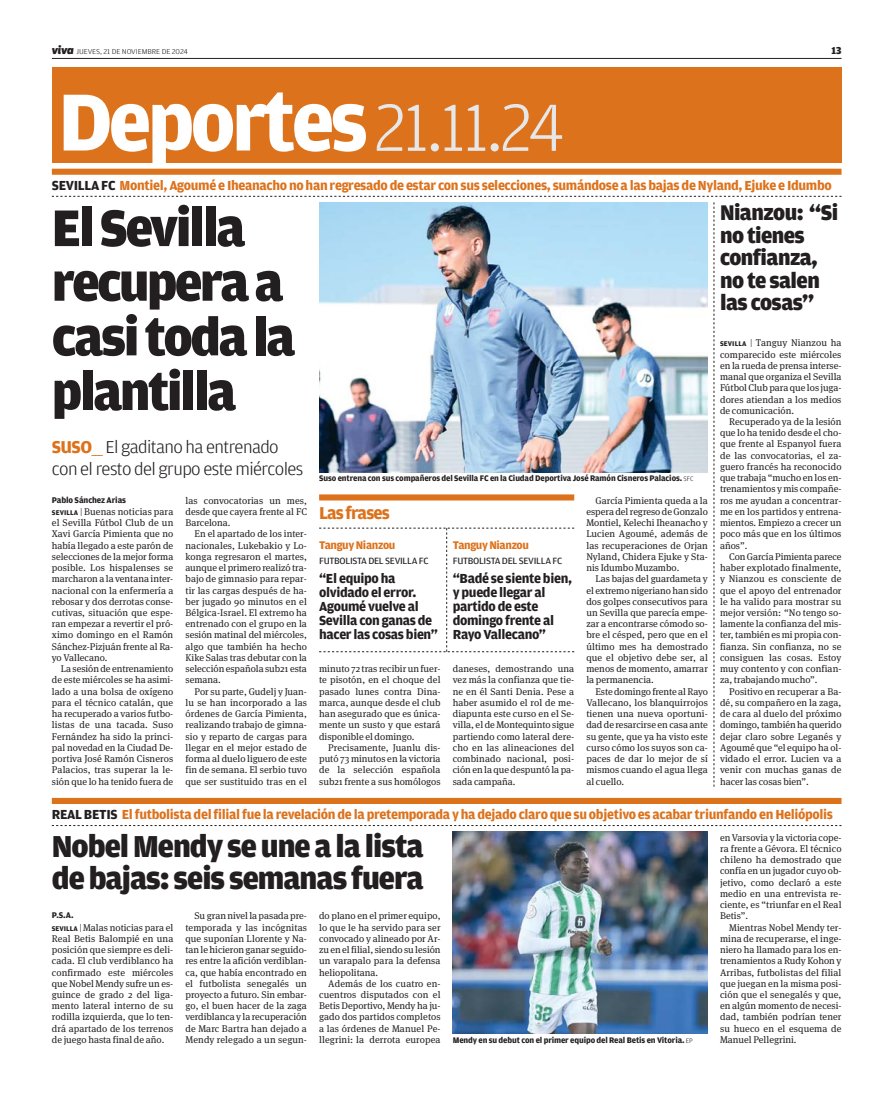
<style>
.page{position:relative;width:893px;height:1094px;background:#fff}
.page>*{position:absolute;margin:0;border:0;box-sizing:border-box;transform-origin:0 0}
.t1{font:700 85.65px "Amplitude";letter-spacing:-.05em;color:#fff}
.t2{font:900 54.6px/54.6px "Amplitude";letter-spacing:-.045em;color:#231f20}
.t3{font:900 32.1px/32.1px "Amplitude";letter-spacing:-.03em;color:#231f20}
.t4{font:900 22.5px/22.5px "Amplitude";letter-spacing:-.025em;color:#231f20}
.t5{font:300 18.15px "Amplitude";letter-spacing:-.035em;color:#231f20;scale:1.05 1}
.t6{font:700 18.15px "Amplitude";letter-spacing:-.05em;color:#dc721c}
.t7{font:700 13.95px "Amplitude";letter-spacing:-.025em;color:#dc721c}
.t8{font:700 13.95px/14px "Amplitude";letter-spacing:-.025em;color:#231f20}
.t9{font:700 11.85px "Amplitude";letter-spacing:-.03em;color:#dc721c}
.t10{font:900 10.65px "Amplitude";color:#231f20}
.t11{font:9.75px/11.2px "Meta Serif OT";letter-spacing:.005em;color:#231f20;text-align:justify}
.t12{font:9.6px "Amplitude";letter-spacing:-.03em;color:#231f20;scale:1.05 1}
.t13{font:700 8.85px "Amplitude";letter-spacing:-.01em;color:#231f20}
.t14{font:700 8.55px "Amplitude";letter-spacing:-.015em;color:#231f20}
.t15{font:300 7.5px "Amplitude";letter-spacing:-.01em;color:#231f20;scale:1.1 1}
.s1{font-family:"Apex New";font-weight:800;font-style:italic;font-size:11.85px}
.s2{font-weight:300;font-size:70.65px;color:#e6e7e8}
.s3{color:#231f20}
.s4{font-weight:700;color:#dc721c}
.s5{color:#dc721c}
.s6{font-weight:300;font-size:6.9px}
.s7{font-family:"Amplitude";font-weight:700;font-size:7.35px}
.s8{font-family:"Amplitude";font-weight:300}
</style>
<div class="page">
<hr style="left:52px;top:58px;width:789px;height:1px;background:#231f20">
<div style="left:52px;top:68px;width:789px;height:95px;background:#dc721c"></div>
<div style="left:52px;top:169px;width:789px;height:6px;background:#dc721c"></div>
<div style="left:52px;top:798px;width:789px;height:6px;background:#dc721c"></div>
<svg style="left:52px;top:825px;width:789px;height:1px"></svg>
<img style="left:453px;top:831px;width:254px;height:202px">
<svg style="left:52px;top:196px;width:789px;height:590px"></svg>
<p class="t15" style="left:52px;top:49px;width:125px"><span class="s1">viva</span> JUEVES, 21 DE NOVIEMBRE DE 2024</p>
<p class="t10" style="left:831px;top:46px;width:11px">13</p>
<h1 class="t1" style="left:58px;top:89px;width:509px">Deportes<span class="s2">21.11.24</span></h1>
<h3 class="t7" style="left:52px;top:180px;width:781px"><span class="s3">SEVILLA FC</span> Montiel, Agoumé e Iheanacho no han regresado de estar con sus selecciones, sumándose a las bajas de Nyland, Ejuke e Idumbo</h3>
<h2 class="t2" style="left:52px;top:204px;width:245px">El Sevilla recupera a casi toda la plantilla</h2>
<h3 class="t5" style="left:52px;top:440px;width:217px"><span class="s4">SUSO</span><span class="s5">___</span> El gaditano ha entrenado</h3>
<p class="t14" style="left:52px;top:475px;width:643px"><sup>con</sup> <sup>el</sup> <sup>resto</sup> <sup>del</sup> <sup>grupo</sup> <sup>este</sup> <sup>miércoles</sup> Suso entrena con sus compañeros del Sevilla FC en la Ciudad Deportiva José Ramón Cisneros Palacios. <span class="s6">SFC</span></p>
<p class="t13" style="left:52px;top:496px;width:76px">Pablo Sánchez Arias</p>
<p class="t11" style="left:52px;top:506px;width:123px"><span class="s7">SEVILLA</span> <span class="s8">|</span> Buenas noticias para el Sevilla Fútbol Club de un Xavi García Pimienta que no había llegado a este parón de selecciones de la mejor forma posible. Los hispalenses se marcharon a la ventana inter&shy;nacional con la enfermería a rebosar y dos derrotas conse&shy;cutivas, situación que espe&shy;ran empezar a revertir el pró&shy;ximo domingo en el Ramón Sánchez-Pizjuán frente al Ra&shy;yo Vallecano.</p>
<p class="t11" style="left:52px;top:663px;width:123px;text-indent:9px">La sesión de entrenamiento de este miércoles se ha asimi&shy;lado a una bolsa de oxígeno para el técnico catalán, que ha recuperado a varios futbo&shy;listas de una tacada. Suso Fernández ha sido la princi&shy;pal novedad en la Ciudad De&shy;portiva José Ramón Cisneros Palacios, tras superar la le&shy;sión que lo ha tenido fuera de</p>
<p class="t11" style="left:185px;top:495px;width:123px">las convocatorias un mes, desde que cayera frente al FC Barcelona.</p>
<p class="t11" style="left:185px;top:529px;width:123px;text-indent:9px">En el apartado de los inter&shy;nacionales, Lukebakio y Lo&shy;konga regresaron el martes, aunque el primero realizó tra&shy;bajo de gimnasio para repar&shy;tir las cargas después de ha&shy;ber jugado 90 minutos en el Bélgica-Israel. El extremo ha entrenado con el grupo en la sesión matinal del miércoles, algo que también ha hecho Kike Salas tras debutar con la selección española sub21 esta semana.</p>
<p class="t11" style="left:185px;top:686px;width:123px;text-indent:9px">Por su parte, Gudelj y Juan&shy;lu se han incorporado a las órdenes de García Pimienta, realizando trabajo de gimna&shy;sio y reparto de cargas para llegar en el mejor estado de forma al duelo liguero de este fin de semana. El serbio tuvo que ser sustituido tras en el</p>
<h3 class="t6" style="left:319px;top:506px;width:72px">Las frases</h3>
<p class="t9" style="left:319px;top:540px;width:78px">Tanguy Nianzou</p>
<p class="t12" style="left:319px;top:557px;width:106px">FUTBOLISTA DEL SEVILLA FC</p>
<h3 class="t8" style="left:319px;top:572px;width:120px">“El equipo ha olvidado el error.<br>Agoumé vuelve al<br>Sevilla con ganas de hacer las cosas bien”</h3>
<p class="t11" style="left:319px;top:663px;width:123px">minuto 72 tras recibir un fuer&shy;te pisotón, en el choque del pasado lunes contra Dina&shy;marca, aunque desde el club han asegurado que es única&shy;mente un susto y que estará disponible el domingo.</p>
<p class="t11" style="left:319px;top:742px;width:123px;text-indent:9px">Precisamente, Juanlu dis&shy;putó 73 minutos en la victoria de la selección española sub21 frente a sus homólogos</p>
<p class="t9" style="left:453px;top:540px;width:78px">Tanguy Nianzou</p>
<p class="t12" style="left:453px;top:557px;width:106px">FUTBOLISTA DEL SEVILLA FC</p>
<h3 class="t8" style="left:453px;top:572px;width:121px">“Badé se siente bien, y puede llegar al partido de este domingo frente al<br>Rayo Vallecano”</h3>
<p class="t11" style="left:453px;top:663px;width:123px">daneses, demostrando una vez más la confianza que tie&shy;ne en él Santi Denia. Pese a haber asumido el rol de me&shy;diapunta este curso en el Se&shy;villa, el de Montequinto sigue partiendo como lateral dere&shy;cho en las alineaciones del combinado nacional, posi&shy;ción en la que despuntó la pa&shy;sada campaña.</p>
<p class="t11" style="left:586px;top:495px;width:123px;text-indent:9px">García Pimienta queda a la espera del regreso de Gonzalo Montiel, Kelechi Iheanacho y Lucien Agoumé, además de las recuperaciones de Orjan Nyland, Chidera Ejuke y Sta&shy;nis Idumbo Muzambo.</p>
<p class="t11" style="left:586px;top:573px;width:123px;text-indent:9px">Las bajas del guardameta y el extremo nigeriano han sido dos golpes consecutivos para un Sevilla que parecía empe&shy;zar a encontrarse cómodo so&shy;bre el césped, pero que en el último mes ha demostrado que el objetivo debe ser, al menos de momento, amarrar la permanencia.</p>
<p class="t11" style="left:586px;top:686px;width:123px;text-indent:9px">Este domingo frente al Rayo Vallecano, los blanquirrojos tienen una nueva oportuni&shy;dad de resarcirse en casa ante su gente, que ya ha visto este curso cómo los suyos son ca&shy;paces de dar lo mejor de sí mismos cuando el agua llega al cuello.</p>
<h3 class="t4" style="left:720px;top:203px;width:120px">Nianzou: “Si no tienes confianza, no te salen las cosas”</h3>
<p class="t11" style="left:720px;top:338px;width:123px"><span class="s7">SEVILLA</span> <span class="s8">|</span> Tanguy Nianzou ha comparecido este miércoles en la rueda de prensa interse&shy;manal que organiza el Sevilla Fútbol Club para que los juga&shy;dores atiendan a los medios de comunicación.</p>
<p class="t11" style="left:720px;top:416px;width:123px;text-indent:9px">Recuperado ya de la lesión que lo ha tenido desde el cho&shy;que frente al Espanyol fuera de las convocatorias, el za&shy;guero francés ha reconocido que trabaja “mucho en los en&shy;trenamientos y mis compañe&shy;ros me ayudan a concentrar&shy;me en los partidos y entrena&shy;mientos. Empiezo a crecer un poco más que en los últimos años”.</p>
<p class="t11" style="left:720px;top:551px;width:123px;text-indent:9px">Con García Pimienta parece haber explotado finalmente, y Nianzou es consciente de que el apoyo del entrenador le ha valido para mostrar su mejor versión: “No tengo so&shy;lamente la confianza del mis&shy;ter, también es mi propia con&shy;fianza. Sin confianza, no se consiguen las cosas. Estoy muy contento y con confian&shy;za, trabajando mucho”.</p>
<p class="t11" style="left:720px;top:686px;width:123px;text-indent:9px">Positivo en recuperar a Ba&shy;dé, su compañero en la zaga, de cara al duelo del próximo domingo, también ha querido dejar claro sobre Leganés y Agoumé que “el equipo ha ol&shy;vidado el error. Lucien va a venir con muchas ganas de hacer las cosas bien”.</p>
<h3 class="t7" style="left:52px;top:809px;width:782px"><span class="s3">REAL BETIS</span> El futbolista del filial fue la revelación de la pretemporada y ha dejado claro que su objetivo es acabar triunfando en Heliópolis</h3>
<h3 class="t3" style="left:52px;top:832px;width:373px">Nobel Mendy se une a la lista de bajas: seis semanas fuera</h3>
<p class="t13" style="left:52px;top:912px;width:23px">P.S.A.</p>
<p class="t11" style="left:52px;top:922px;width:123px"><span class="s7">SEVILLA</span> <span class="s8">|</span> Malas noticias para el Real Betis Balompié en una posición que siempre es deli&shy;cada. El club verdiblanco ha confirmado este miércoles que Nobel Mendy sufre un es&shy;guince de grado 2 del liga&shy;mento lateral interno de su rodilla izquierda, que lo ten&shy;drá apartado de los terrenos de juego hasta final de año.</p>
<p class="t11" style="left:185px;top:910px;width:123px;text-indent:9px">Su gran nivel la pasada pre&shy;temporada y las incógnitas que suponían Llorente y Na&shy;tan le hicieron ganar seguido&shy;res entre la afición verdiblan&shy;ca, que había encontrado en el futbolista senegalés un proyecto a futuro. Sin embar&shy;go, el buen hacer de la zaga verdiblanca y la recuperación de Marc Bartra han dejado a Mendy relegado a un segun-</p>
<p class="t11" style="left:319px;top:910px;width:123px">do plano en el primer equipo, lo que le ha servido para ser convocado y alineado por Ar&shy;zu en el filial, siendo su lesión un varapalo para la defensa heliopolitana.</p>
<p class="t11" style="left:319px;top:978px;width:123px;text-indent:9px">Además de los cuatro en&shy;cuentros disputados con el Betis Deportivo, Mendy ha ju&shy;gado dos partidos completos a las órdenes de Manuel Pe&shy;llegrini: la derrota europea</p>
<p class="t14" style="left:453px;top:1036px;width:241px">Mendy en su debut con el primer equipo del Real Betis en Vitoria. <span class="s6">EP</span></p>
<p class="t11" style="left:720px;top:832px;width:123px">en Varsovia y la victoria cope&shy;ra frente a Gévora. El técnico chileno ha demostrado que confía en un jugador cuyo ob&shy;jetivo, como declaró a este medio en una entrevista re&shy;ciente, es “triunfar en el Real Betis”.</p>
<p class="t11" style="left:720px;top:922px;width:123px;text-indent:9px">Mientras Nobel Mendy ter&shy;mina de recuperarse, el inge&shy;niero ha llamado para los en&shy;trenamientos a Rudy Kohon y Arribas, futbolistas del filial que juegan en la misma posi&shy;ción que el senegalés y que, en algún momento de necesi&shy;dad, también podrían tener su hueco en el esquema de Manuel Pellegrini.</p>
</div>
